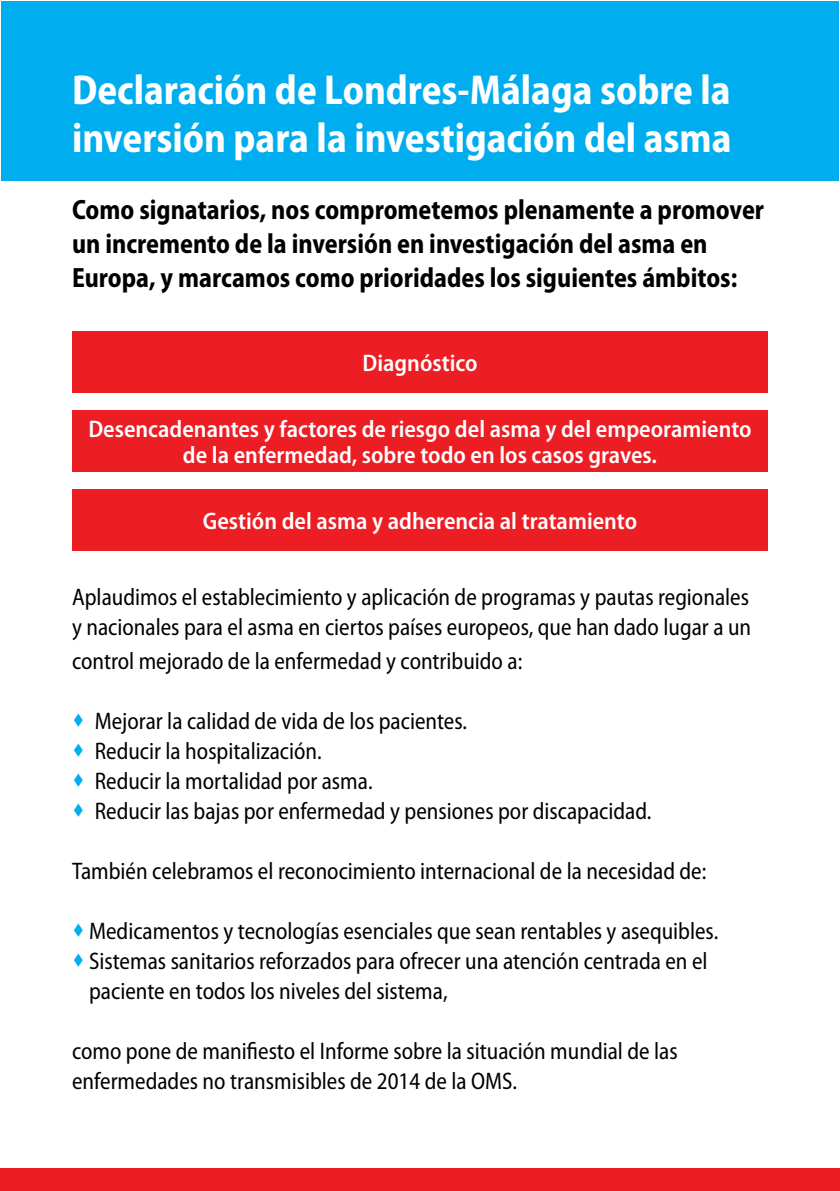
<style>
.page{position:relative;width:840px;height:1191px;background:#fff}
.page>*{position:absolute;margin:0;border:0;box-sizing:border-box;transform-origin:0 0}
.t1{font:700 semi-condensed 42px/48px "Myriad Pro";color:#fff;scale:.95 1}
.t2{font:700 semi-condensed 28px/34px "Myriad Pro";color:#000;scale:.93 1}
.t3{font:semi-condensed 24px/30px "Myriad Pro";color:#000;scale:.95 1}
.t4{font:600 semi-condensed 24px/26px "Myriad Pro";color:#fff;text-align:center}
.s1{color:#00aeef}
</style>
<div class="page">
<div style="left:1px;top:1px;width:837px;height:179px;background:#00aeef"></div>
<div style="left:0;top:1168px;width:839px;height:23px;background:#ed1d24"></div>
<div style="left:72px;top:332px;width:695px;height:61px;background:#ed1d24"></div>
<div style="left:72px;top:410px;width:695px;height:61px;background:#ed1d24"></div>
<div style="left:72px;top:489px;width:695px;height:61px;background:#ed1d24"></div>
<h1 class="t1" style="left:72px;top:66px;width:695px">Declaración de Londres-Málaga sobre la inversión para la investigación del asma</h1>
<p class="t2" style="left:72px;top:193px;width:745px">Como signatarios, nos comprometemos plenamente a promover un incremento de la inversión en investigación del asma en<br>Europa, y marcamos como prioridades los siguientes ámbitos:</p>
<p class="t4" style="left:362px;top:351px;width:117px">Diagnóstico</p>
<p class="t4" style="left:88px;top:416px;width:664px">Desencadenantes y factores de riesgo del asma y del empeoramiento de la enfermedad, sobre todo en los casos graves.</p>
<p class="t4" style="left:203px;top:508px;width:435px">Gestión del asma y adherencia al tratamiento</p>
<p class="t3" style="left:72px;top:582px;width:716px">Aplaudimos el establecimiento y aplicación de programas y pautas regionales y nacionales para el asma en ciertos países europeos, que han dado lugar a un</p>
<p class="t3" style="left:72px;top:646px;width:475px">control mejorado de la enfermedad y contribuido a:</p>
<p class="t3" style="left:72px;top:706px;width:417px"><span class="s1">•</span> Mejorar la calidad de vida de los pacientes.</p>
<p class="t3" style="left:72px;top:736px;width:264px"><span class="s1">•</span> Reducir la hospitalización.</p>
<p class="t3" style="left:72px;top:766px;width:318px"><span class="s1">•</span> Reducir la mortalidad por asma.</p>
<p class="t3" style="left:72px;top:796px;width:611px"><span class="s1">•</span> Reducir las bajas por enfermedad y pensiones por discapacidad.</p>
<p class="t3" style="left:72px;top:856px;width:669px">También celebramos el reconocimiento internacional de la necesidad de:</p>
<p class="t3" style="left:72px;top:916px;width:681px"><span class="s1">•</span> Medicamentos y tecnologías esenciales que sean rentables y asequibles.</p>
<p class="t3" style="left:89px;top:946px;width:652px;text-indent:-17px"><span class="s1">•</span> Sistemas sanitarios reforzados para ofrecer una atención centrada en el paciente en todos los niveles del sistema,</p>
<p class="t3" style="left:72px;top:1036px;width:638px">como pone de manifiesto el Informe sobre la situación mundial de las enfermedades no transmisibles de 2014 de la OMS.</p>
</div>
